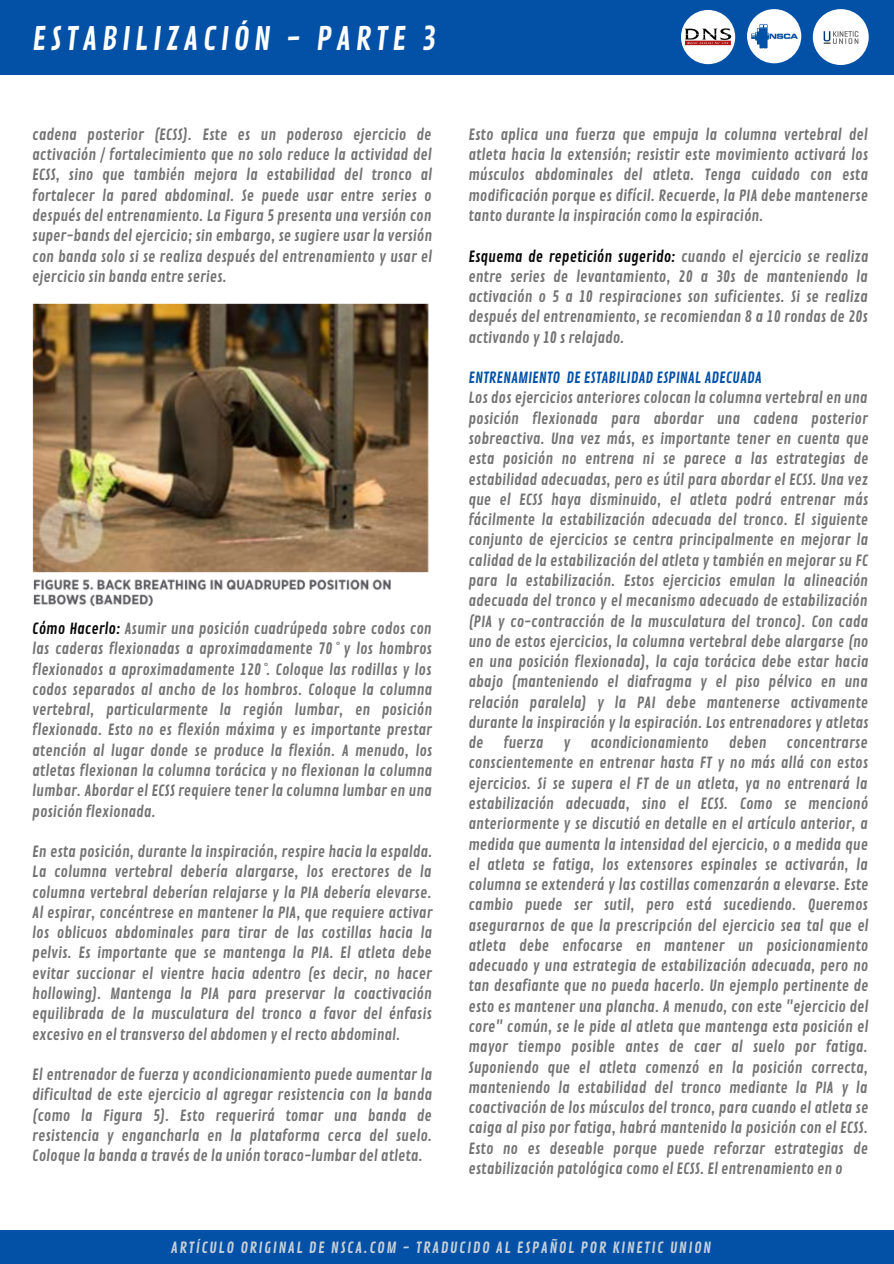
<style>
.page{position:relative;width:894px;height:1264px;background:#fff}
.page>*{position:absolute;margin:0;border:0;box-sizing:border-box;transform-origin:0 0}
.t1{font:31.5px "Contrail One";letter-spacing:.14em;color:#fff}
.t2{font:15px/20.2px "Contrail One";color:#737373;text-align:justify}
.t3{font:15px "Contrail One";letter-spacing:.1em;color:#c7d0d8}
.t4{font:15px "Contrail One";color:#0351a7}
.s1{color:#080808}
.s2{font-family:"Noto Sans"}
</style>
<div class="page">
<div style="left:0;top:1229px;width:893px;height:34px;background:#0351a7"></div>
<div style="left:0;top:0;width:893px;height:74px;background:#0351a7"></div>
<img style="left:680px;top:10px;width:55px;height:54px;border-radius:50%">
<img style="left:746px;top:9px;width:55px;height:54px;border-radius:50%">
<img style="left:812px;top:9px;width:56px;height:56px;border-radius:50%">
<img style="left:32px;top:303px;width:397px;height:303px">
<h1 class="t1" style="left:32px;top:20px;width:405px">ESTABILIZACIÓN - PARTE 3</h1>
<p class="t2" style="left:32px;top:125px;width:401px">cadena posterior (ECSS). Este es un poderoso ejercicio de activación / fortalecimiento que no solo reduce la actividad del ECSS, sino que también mejora la estabilidad del tronco al fortalecer la pared abdominal. Se puede usar entre series o después del entrenamiento. La Figura 5 presenta una versión con super-bands del ejercicio; sin embargo, se sugiere usar la versión con banda solo si se realiza después del entrenamiento y usar el ejercicio sin banda entre series.</p>
<p class="t2" style="left:32px;top:619px;width:401px"><span class="s1">Cómo Hacerlo:</span> Asumir una posición cuadrúpeda sobre codos con las caderas flexionadas a aproximadamente 70 <span class="s2">̊</span> y los hombros flexionados a aproximadamente 120 <span class="s2">̊</span>. Coloque las rodillas y los codos separados al ancho de los hombros. Coloque la columna vertebral, particularmente la región lumbar, en posición flexionada. Esto no es flexión máxima y es importante prestar atención al lugar donde se produce la flexión. A menudo, los atletas flexionan la columna torácica y no flexionan la columna lumbar. Abordar el ECSS requiere tener la columna lumbar en una posición flexionada.</p>
<p class="t2" style="left:32px;top:842px;width:401px">En esta posición, durante la inspiración, respire hacia la espalda.<br>La columna vertebral debería alargarse, los erectores de la columna vertebral deberían relajarse y la PIA debería elevarse.<br>Al espirar, concéntrese en mantener la PIA, que requiere activar los oblicuos abdominales para tirar de las costillas hacia la pelvis. Es importante que se mantenga la PIA. El atleta debe evitar succionar el vientre hacia adentro (es decir, no hacer hollowing). Mantenga la PIA para preservar la coactivación equilibrada de la musculatura del tronco a favor del énfasis excesivo en el transverso del abdomen y el recto abdominal.</p>
<p class="t2" style="left:32px;top:1065px;width:401px">El entrenador de fuerza y acondicionamiento puede aumentar la dificultad de este ejercicio al agregar resistencia con la banda (como la Figura 5). Esto requerirá tomar una banda de resistencia y engancharla en la plataforma cerca del suelo.<br>Coloque la banda a través de la unión toraco-lumbar del atleta.</p>
<p class="t2" style="left:468px;top:125px;width:401px">Esto aplica una fuerza que empuja la columna vertebral del atleta hacia la extensión; resistir este movimiento activará los músculos abdominales del atleta. Tenga cuidado con esta modificación porque es difícil. Recuerde, la PIA debe mantenerse tanto durante la inspiración como la espiración.</p>
<p class="t2" style="left:468px;top:246px;width:401px"><span class="s1">Esquema de repetición sugerido:</span> cuando el ejercicio se realiza entre series de levantamiento, 20 a 30s de manteniendo la activación o 5 a 10 respiraciones son suficientes. Si se realiza después del entrenamiento, se recomiendan 8 a 10 rondas de 20s activando y 10 s relajado.</p>
<p class="t4" style="left:468px;top:369px;width:295px">ENTRENAMIENTO DE ESTABILIDAD ESPINAL ADECUADA</p>
<p class="t2" style="left:468px;top:388px;width:401px">Los dos ejercicios anteriores colocan la columna vertebral en una posición flexionada para abordar una cadena posterior sobreactiva. Una vez más, es importante tener en cuenta que esta posición no entrena ni se parece a las estrategias de estabilidad adecuadas, pero es útil para abordar el ECSS. Una vez que el ECSS haya disminuido, el atleta podrá entrenar más fácilmente la estabilización adecuada del tronco. El siguiente conjunto de ejercicios se centra principalmente en mejorar la calidad de la estabilización del atleta y también en mejorar su FC para la estabilización. Estos ejercicios emulan la alineación adecuada del tronco y el mecanismo adecuado de estabilización (PIA y co-contracción de la musculatura del tronco). Con cada uno de estos ejercicios, la columna vertebral debe alargarse (no en una posición flexionada), la caja torácica debe estar hacia abajo (manteniendo el diafragma y el piso pélvico en una relación paralela) y la PAI debe mantenerse activamente durante la inspiración y la espiración. Los entrenadores y atletas de</p>
<p class="t2" style="left:503px;top:733px;width:42px">fuerza</p>
<p class="t2" style="left:563px;top:733px;width:8px">y</p>
<p class="t2" style="left:590px;top:733px;width:120px">acondicionamiento</p>
<p class="t2" style="left:728px;top:733px;width:39px">deben</p>
<p class="t2" style="left:468px;top:733px;width:401px;text-indent:318px">concentrarse conscientemente en entrenar hasta FT y no más allá con estos ejercicios. Si se supera el FT de un atleta, ya no entrenará la estabilización adecuada, sino el ECSS. Como se mencionó anteriormente y se discutió en detalle en el artículo anterior, a medida que aumenta la intensidad del ejercicio, o a medida que el atleta se fatiga, los extensores espinales se activarán, la columna se extenderá y las costillas comenzarán a elevarse. Este cambio puede ser sutil, pero está sucediendo. Queremos asegurarnos de que la prescripción del ejercicio sea tal que el atleta debe enfocarse en mantener un posicionamiento adecuado y una estrategia de estabilización adecuada, pero no tan desafiante que no pueda hacerlo. Un ejemplo pertinente de esto es mantener una plancha. A menudo, con este "ejercicio del core" común, se le pide al atleta que mantenga esta posición el mayor tiempo posible antes de caer al suelo por fatiga.<br>Suponiendo que el atleta comenzó en la posición correcta, manteniendo la estabilidad del tronco mediante la PIA y la coactivación de los músculos del tronco, para cuando el atleta se caiga al piso por fatiga, habrá mantenido la posición con el ECSS.<br>Esto no es deseable porque puede reforzar estrategias de estabilización patológica como el ECSS. El entrenamiento en o</p>
<p class="t3" style="left:171px;top:1238px;width:541px">ARTÍCULO ORIGINAL DE NSCA.COM - TRADUCIDO AL ESPAÑOL POR KINETIC UNION</p>
</div>
